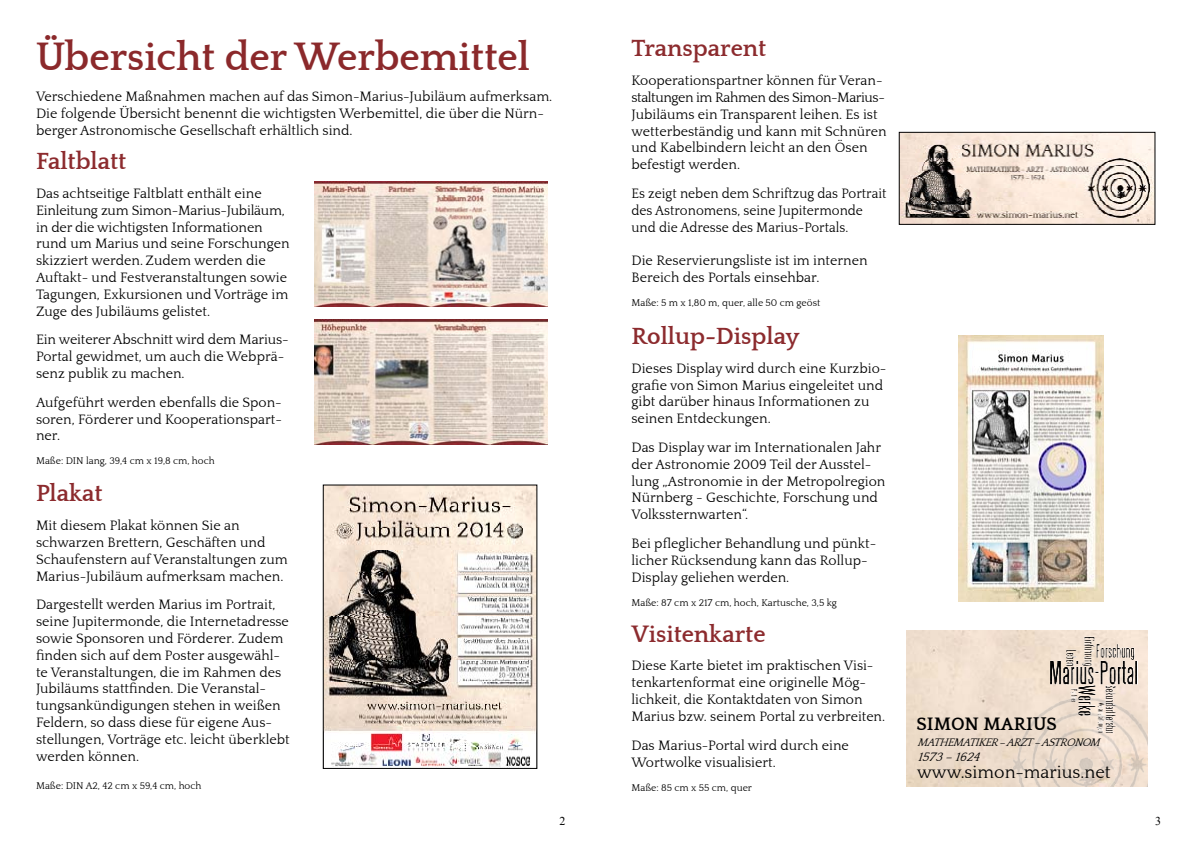
<style>
.page{position:relative;width:1191px;height:842px;background:#fff}
.page>*{position:absolute;margin:0;border:0;box-sizing:border-box;transform-origin:0 0}
.t1{font:700 40px "Quattrocento";color:#8b292b}
.t2{font:700 24px "Quattrocento";color:#8c2b2e}
.t3{font:700 18.5px "Quattrocento";color:#000}
.t4{font:18px "Quattrocento";color:#000}
.t5{font:14px/16.8px "Quattrocento";color:#000}
.t6{font:14px/16.8px "Quattrocento";color:#000;scale:.96 1}
.t7{font:italic 12.6px "Quattrocento";color:#000}
.t8{font:12px "Times New Roman";color:#000}
.t9{font:italic 11.2px "Quattrocento";color:#000}
.t10{font:10px "Quattrocento";color:#000}
</style>
<div class="page">
<img style="left:958px;top:336px;width:146px;height:265px">
<img style="left:900px;top:134px;width:253px;height:89px">
<div style="left:898px;top:132px;width:257px;height:93px;border:1px solid #000"></div>
<img style="left:325px;top:486px;width:210px;height:281px">
<div style="left:323px;top:484px;width:214px;height:285px;border:1px solid #000"></div>
<img style="left:315px;top:182px;width:232px;height:124px">
<img style="left:314px;top:319px;width:233px;height:125px">
<img style="left:1013px;top:695px;width:134px;height:91px">
<img style="left:1049px;top:630px;width:88px;height:104px">
<h1 class="t1" style="left:36px;top:36px;width:495px">Übersicht der Werbemittel</h1>
<p class="t5" style="left:36px;top:89px;width:518px">Verschiedene Maßnahmen machen auf das Simon-Marius-Jubiläum aufmerksam.<br>Die folgende Übersicht benennt die wichtigsten Werbemittel, die über die Nürn&shy;berger Astronomische Gesellschaft erhältlich sind.</p>
<h2 class="t2" style="left:36px;top:149px;width:92px">Faltblatt</h2>
<p class="t5" style="left:36px;top:185px;width:255px">Das achtseitige Faltblatt enthält eine Einleitung zum Simon-Marius-Jubiläum, in der die wichtigsten Informationen rund um Marius und seine Forschungen skizziert werden. Zudem werden die Auftakt- und Festveranstaltungen sowie Tagungen, Exkursionen und Vorträge im Zuge des Jubiläums gelistet.</p>
<p class="t5" style="left:36px;top:332px;width:254px">Ein weiterer Abschnitt wird dem Marius-<br>Portal gewidmet, um auch die Webprä&shy;senz publik zu machen.</p>
<p class="t5" style="left:36px;top:394px;width:247px;text-align:justify">Aufgeführt werden ebenfalls die Spon&shy;soren, Förderer und Kooperationspart&shy;ner.</p>
<p class="t10" style="left:36px;top:456px;width:180px">Maße: DIN lang, 39,4 cm x 19,8 cm, hoch</p>
<h2 class="t2" style="left:36px;top:481px;width:68px">Plakat</h2>
<p class="t5" style="left:36px;top:518px;width:253px">Mit diesem Plakat können Sie an schwarzen Brettern, Geschäften und Schaufenstern auf Veranstaltungen zum Marius-Jubiläum aufmerksam machen.</p>
<p class="t5" style="left:36px;top:597px;width:255px">Dargestellt werden Marius im Portrait, seine Jupitermonde, die Internetadresse sowie Sponsoren und Förderer. Zudem finden sich auf dem Poster ausgewähl&shy;te Veranstaltungen, die im Rahmen des Jubiläums stattfinden. Die Veranstal&shy;tungsankündigungen stehen in weißen Feldern, so dass diese für eigene Aus&shy;stellungen, Vorträge etc. leicht überklebt werden können.</p>
<p class="t10" style="left:36px;top:781px;width:167px">Maße: DIN A2, 42 cm x 59,4 cm, hoch</p>
<h2 class="t2" style="left:631px;top:36px;width:136px">Transparent</h2>
<p class="t5" style="left:631px;top:73px;width:257px">Kooperationspartner können für Veran&shy;staltungen im Rahmen des Simon-Marius-Jubiläums ein Transparent leihen. Es ist wetterbeständig und kann mit Schnüren und Kabelbindern leicht an den Ösen befestigt werden.</p>
<p class="t6" style="left:631px;top:185px;width:267px">Es zeigt neben dem Schriftzug das Portrait des Astronomens, seine Jupitermonde und die Adresse des Marius-Portals.</p>
<p class="t5" style="left:631px;top:253px;width:238px">Die Reservierungsliste ist im internen<br>Bereich des Portals einsehbar.</p>
<p class="t10" style="left:631px;top:297px;width:190px">Maße: 5 m x 1,80 m, quer, alle 50 cm geöst</p>
<h2 class="t2" style="left:631px;top:324px;width:170px">Rollup-Display</h2>
<p class="t5" style="left:631px;top:360px;width:256px">Dieses Display wird durch eine Kurzbio&shy;grafie von Simon Marius eingeleitet und gibt darüber hinaus Informationen zu seinen Entdeckungen.</p>
<p class="t5" style="left:631px;top:439px;width:255px">Das Display war im Internationalen Jahr der Astronomie 2009 Teil der Ausstel&shy;lung „Astronomie in der Metropolregion Nürnberg - Geschichte, Forschung und Volkssternwarten“.</p>
<p class="t5" style="left:631px;top:535px;width:246px">Bei pfleglicher Behandlung und pünkt&shy;licher Rücksendung kann das Rollup-<br>Display geliehen werden.</p>
<p class="t10" style="left:631px;top:597px;width:207px">Maße: 87 cm x 217 cm, hoch, Kartusche, 3,5 kg</p>
<h2 class="t2" style="left:631px;top:621px;width:136px">Visitenkarte</h2>
<p class="t5" style="left:631px;top:658px;width:255px">Diese Karte bietet im praktischen Visi&shy;tenkartenformat eine originelle Mög&shy;lichkeit, die Kontaktdaten von Simon Marius bzw. seinem Portal zu verbreiten.</p>
<p class="t5" style="left:631px;top:737px;width:219px">Das Marius-Portal wird durch eine<br>Wortwolke visualisiert.</p>
<p class="t10" style="left:631px;top:782px;width:122px">Maße: 85 cm x 55 cm, quer</p>
<h3 class="t3" style="left:916px;top:714px;width:142px">SIMON MARIUS</h3>
<p class="t4" style="left:917px;top:762px;width:195px">www.simon-marius.net</p>
<p class="t9" style="left:917px;top:736px;width:188px">MATHEMATIKER–ARZT–ASTRONOM</p>
<p class="t7" style="left:917px;top:751px;width:68px">1573–1624</p>
<p class="t8" style="left:559px;top:813px;width:7px">2</p>
<p class="t8" style="left:1155px;top:812px;width:7px">3</p>
</div>
